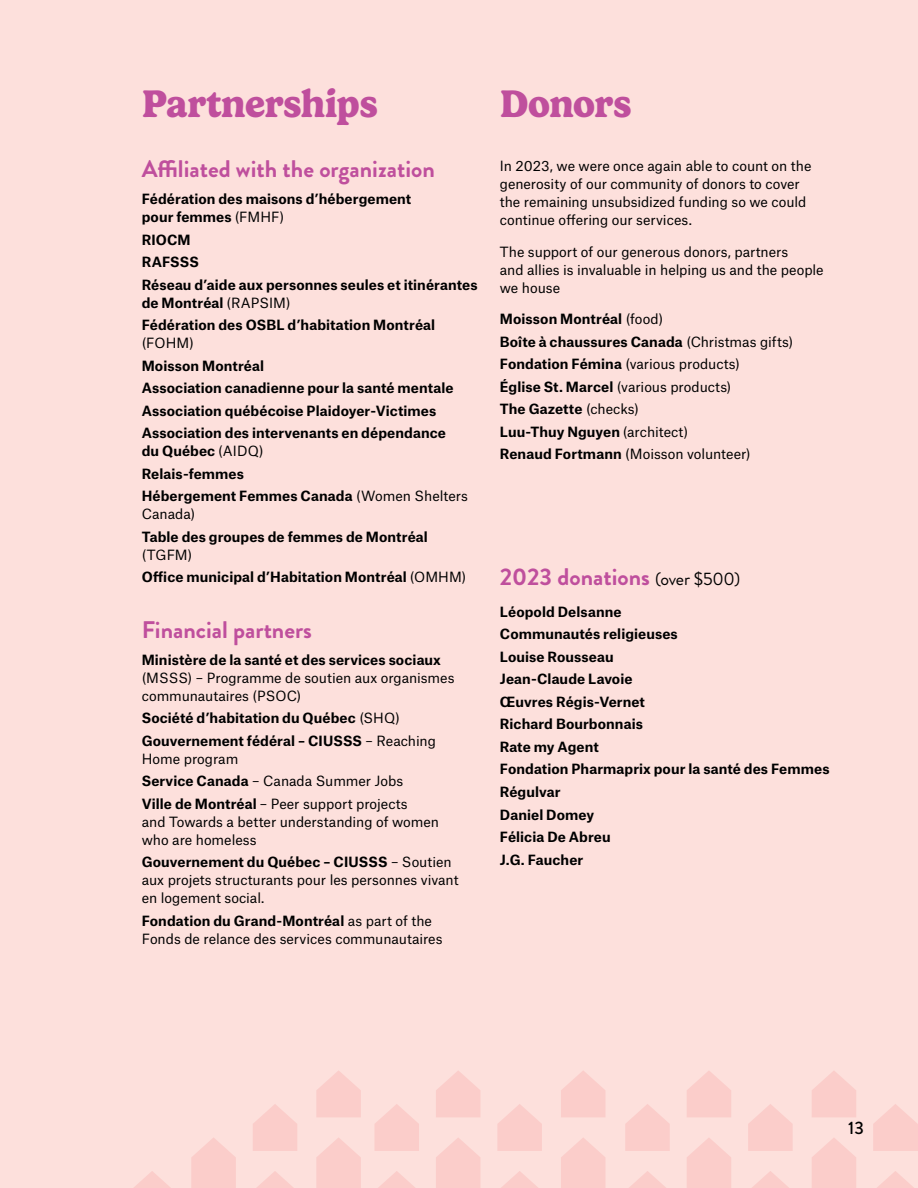
<style>
.page{position:relative;width:918px;height:1188px;background:#fde0dc}
.page>*{position:absolute;margin:0;border:0;box-sizing:border-box;transform-origin:0 0}
.t1{font:700 39px "Gelica";letter-spacing:-.01em;color:#bf4f9d}
.t2{font:700 24px "Brandon Grotesque";color:#bf4f9d}
.t3{font:500 18px "Brandon Grotesque";color:#000}
.t4{font:700 13.5px/22.5px "Atlas Grotesk";letter-spacing:.005em;color:#000}
.t5{font:13.5px/18px "Atlas Grotesk";letter-spacing:-.005em;color:#000}
.s1{font-weight:400}
.s2{font-weight:700}
.s3{font-weight:400;font-size:18px;color:#000}
</style>
<div class="page">
<svg style="left:629px;top:1171px;width:37px;height:17px"></svg>
<svg style="left:752px;top:1171px;width:37px;height:17px"></svg>
<svg style="left:625px;top:1104px;width:45px;height:47px"></svg>
<svg style="left:687px;top:1138px;width:44px;height:50px"></svg>
<svg style="left:748px;top:1104px;width:45px;height:47px"></svg>
<svg style="left:687px;top:1071px;width:44px;height:46px"></svg>
<svg style="left:877px;top:1171px;width:37px;height:17px"></svg>
<svg style="left:812px;top:1138px;width:44px;height:50px"></svg>
<svg style="left:873px;top:1104px;width:45px;height:47px"></svg>
<svg style="left:812px;top:1071px;width:44px;height:46px"></svg>
<svg style="left:378px;top:1171px;width:37px;height:17px"></svg>
<svg style="left:501px;top:1171px;width:37px;height:17px"></svg>
<svg style="left:375px;top:1104px;width:44px;height:47px"></svg>
<svg style="left:436px;top:1138px;width:44px;height:50px"></svg>
<svg style="left:497px;top:1104px;width:45px;height:47px"></svg>
<svg style="left:436px;top:1071px;width:44px;height:46px"></svg>
<svg style="left:561px;top:1138px;width:44px;height:50px"></svg>
<svg style="left:561px;top:1071px;width:44px;height:46px"></svg>
<svg style="left:134px;top:1171px;width:37px;height:17px"></svg>
<svg style="left:257px;top:1171px;width:36px;height:17px"></svg>
<svg style="left:191px;top:1138px;width:45px;height:50px"></svg>
<svg style="left:253px;top:1104px;width:44px;height:47px"></svg>
<svg style="left:316px;top:1138px;width:45px;height:50px"></svg>
<svg style="left:316px;top:1071px;width:45px;height:46px"></svg>
<h1 class="t1" style="left:142px;top:81px;width:238px">Partnerships</h1>
<h2 class="t2" style="left:142px;top:152px;width:295px">Affiliated with the organization</h2>
<p class="t4" style="left:142px;top:189px;width:271px;line-height:18px">Fédération des maisons d’hébergement pour femmes <span class="s1">(FMHF)</span></p>
<p class="t4" style="left:142px;top:227px;width:337px">RIOCM<br>RAFSSS<br>Réseau d’aide aux personnes seules et itinérantes</p>
<p class="t4" style="left:142px;top:290px;width:295px">de Montréal <span class="s1">(RAPSIM)<br></span>Fédération des OSBL d’habitation Montréal</p>
<p class="t5" style="left:142px;top:333px;width:54px">(FOHM)</p>
<p class="t4" style="left:142px;top:353px;width:313px">Moisson Montréal<br>Association canadienne pour la santé mentale Association québécoise Plaidoyer-Victimes Association des intervenants en dépendance</p>
<p class="t4" style="left:142px;top:439px;width:328px">du Québec <span class="s1">(AIDQ)<br></span>Relais-femmes<br>Hébergement Femmes Canada <span class="s1">(Women Shelters</span></p>
<p class="t5" style="left:142px;top:504px;width:55px">Canada)</p>
<p class="t4" style="left:142px;top:524px;width:288px">Table des groupes de femmes de Montréal</p>
<p class="t4" style="left:142px;top:542px;width:326px"><span class="s1">(TGFM)<br></span>Office municipal d’Habitation Montréal <span class="s1">(OMHM)</span></p>
<h2 class="t2" style="left:142px;top:613px;width:172px">Financial partners</h2>
<p class="t4" style="left:142px;top:647px;width:301px">Ministère de la santé et des services sociaux</p>
<p class="t5" style="left:142px;top:667px;width:314px">(MSSS) – Programme de soutien aux organismes communautaires (PSOC)</p>
<p class="t4" style="left:142px;top:706px;width:296px">Société d’habitation du Québec <span class="s1">(SHQ)<br></span>Gouvernement fédéral – CIUSSS <span class="s1">– Reaching</span></p>
<p class="t5" style="left:142px;top:746px;width:267px;line-height:22.5px">Home program<br><span class="s2">Service Canada</span> – Canada Summer Jobs<br><span class="s2">Ville de Montréal</span> – Peer support projects</p>
<p class="t5" style="left:142px;top:811px;width:299px">and Towards a better understanding of women who are homeless</p>
<p class="t5" style="left:142px;top:852px;width:318px"><span class="s2">Gouvernement du Québec – CIUSSS</span> – Soutien aux projets structurants pour les personnes vivant en logement social.</p>
<p class="t5" style="left:142px;top:910px;width:302px"><span class="s2">Fondation du Grand-Montréal</span> as part of the<br>Fonds de relance des services communautaires</p>
<h1 class="t1" style="left:500px;top:81px;width:133px">Donors</h1>
<p class="t5" style="left:500px;top:156px;width:313px">In 2023, we were once again able to count on the generosity of our community of donors to cover the remaining unsubsidized funding so we could continue offering our services.</p>
<p class="t5" style="left:500px;top:241px;width:325px">The support of our generous donors, partners<br>and allies is invaluable in helping us and the people we house</p>
<p class="t4" style="left:500px;top:307px;width:295px">Moisson Montréal <span class="s1">(food)<br></span>Boîte à chaussures Canada <span class="s1">(Christmas gifts)<br></span>Fondation Fémina <span class="s1">(various products)<br></span>Église St. Marcel <span class="s1">(various products)<br></span>The Gazette <span class="s1">(checks)<br></span>Luu-Thuy Nguyen <span class="s1">(architect)<br></span>Renaud Fortmann <span class="s1">(Moisson volunteer)</span></p>
<h2 class="t2" style="left:500px;top:560px;width:242px">2023 donations <span class="s3">(over $500)</span></h2>
<p class="t4" style="left:500px;top:599px;width:331px">Léopold Delsanne<br>Communautés religieuses<br>Louise Rousseau<br>Jean-Claude Lavoie<br>Œuvres Régis-Vernet<br>Richard Bourbonnais<br>Rate my Agent<br>Fondation Pharmaprix pour la santé des Femmes<br>Régulvar<br>Daniel Domey<br>Félicia De Abreu<br>J.G. Faucher</p>
<h3 class="t3" style="left:848px;top:1115px;width:17px">13</h3>
</div>
